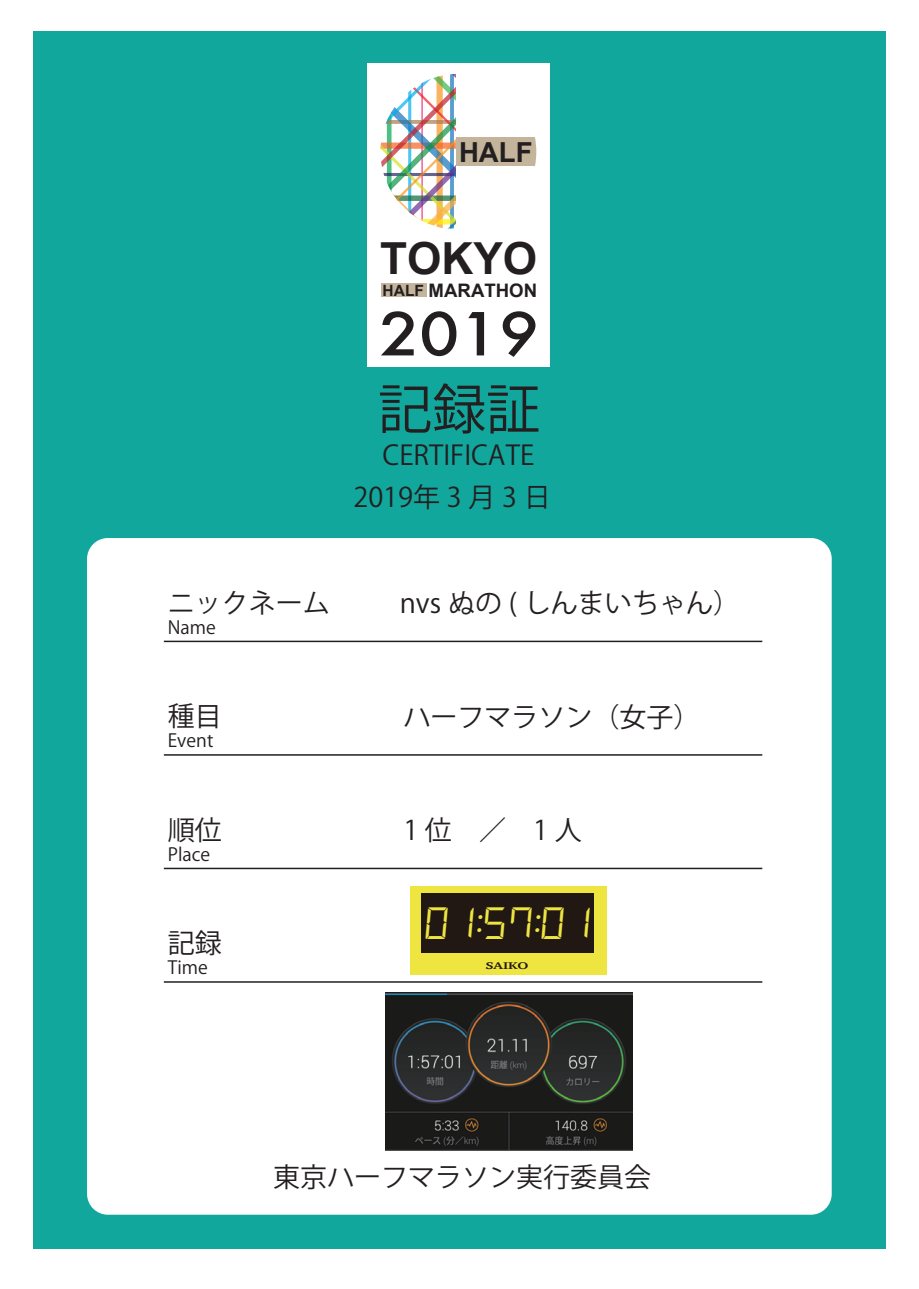
<style>
.page{position:relative;width:919px;height:1289px;background:#fff}
.page>*{position:absolute;margin:0;border:0;box-sizing:border-box;transform-origin:0 0}
.t1{font:500 57.6px "Futura";color:#231f20;scale:1.12 1}
.t2{font:54px "Koz Go Pr 6 N";color:#231f20}
.t3{font:700 44.1px "Arial";color:#231f20}
.t4{font:italic 31.65px "DSEG7 Modern";color:#efe541}
.t5{font:700 27.6px "Arial";color:#231f20}
.t6{font:27px "Koz Go Pr 6 N";color:#231f20}
.t7{font:700 18.6px "Arial";color:#231f20}
.t8{font:18px "Koz Go Pr 6 N";color:#231f20}
.t9{font:700 9.9px "Charter";color:#211814;scale:1.46 1}
.s1{font-size:15.45px}
</style>
<div class="page">
<div style="left:33px;top:31px;width:852px;height:1218px;background:#12a79d"></div>
<div style="left:367px;top:63px;width:182px;height:304px;background:#fff"></div>
<div style="left:87px;top:538px;width:744px;height:676px;background:#fff;border-radius:21px"></div>
<hr style="left:164px;top:640px;width:598px;height:2px;background:#231f20">
<hr style="left:164px;top:754px;width:598px;height:1px;background:#231f20">
<hr style="left:164px;top:867px;width:598px;height:2px;background:#231f20">
<hr style="left:164px;top:981px;width:598px;height:1px;background:#231f20">
<div style="left:381px;top:283px;width:45px;height:14px;background:#c3b49b"></div>
<div style="left:456px;top:137px;width:80px;height:29px;background:#c3b49b"></div>
<img style="left:380px;top:74px;width:76px;height:154px">
<div style="left:410px;top:886px;width:196px;height:88px;background:#efe541"></div>
<div style="left:421px;top:893px;width:173px;height:59px;background:#211814"></div>
<img style="left:385px;top:992px;width:247px;height:158px">
<p class="t5" style="left:459px;top:134px;width:75px">HALF</p>
<h3 class="t3" style="left:380px;top:229px;width:159px">TOKYO</h3>
<p class="t7" style="left:382px;top:279px;width:156px"><span class="s1">HALF</span> MARATHON</p>
<h1 class="t1" style="left:379px;top:294px;width:144px">2019</h1>
<h2 class="t2" style="left:378px;top:379px;width:163px">記録証</h2>
<p class="t6" style="left:382px;top:440px;width:153px">CERTIFICATE</p>
<p class="t6" style="left:353px;top:481px;width:199px">2019年3月3 日</p>
<p class="t6" style="left:168px;top:587px;width:164px">ニックネーム</p>
<p class="t8" style="left:168px;top:617px;width:49px">Name</p>
<p class="t6" style="left:168px;top:701px;width:55px">種目</p>
<p class="t8" style="left:168px;top:730px;width:47px">Event</p>
<p class="t6" style="left:168px;top:814px;width:55px">順位</p>
<p class="t8" style="left:168px;top:844px;width:44px">Place</p>
<p class="t6" style="left:168px;top:928px;width:55px">記録</p>
<p class="t8" style="left:168px;top:957px;width:41px">Time</p>
<p class="t6" style="left:400px;top:588px;width:342px">nvs ぬの ( しんまいちゃん）</p>
<p class="t6" style="left:403px;top:701px;width:298px">ハーフマラソン（女子）</p>
<p class="t6" style="left:403px;top:814px;width:180px">1 位　／　1 人</p>
<p class="t4" style="left:424px;top:909px;width:169px">01:57:01</p>
<p class="t9" style="left:485px;top:957px;width:31px">SAIKO</p>
<p class="t6" style="left:273px;top:1162px;width:379px">東京ハーフマラソン実行委員会</p>
</div>
